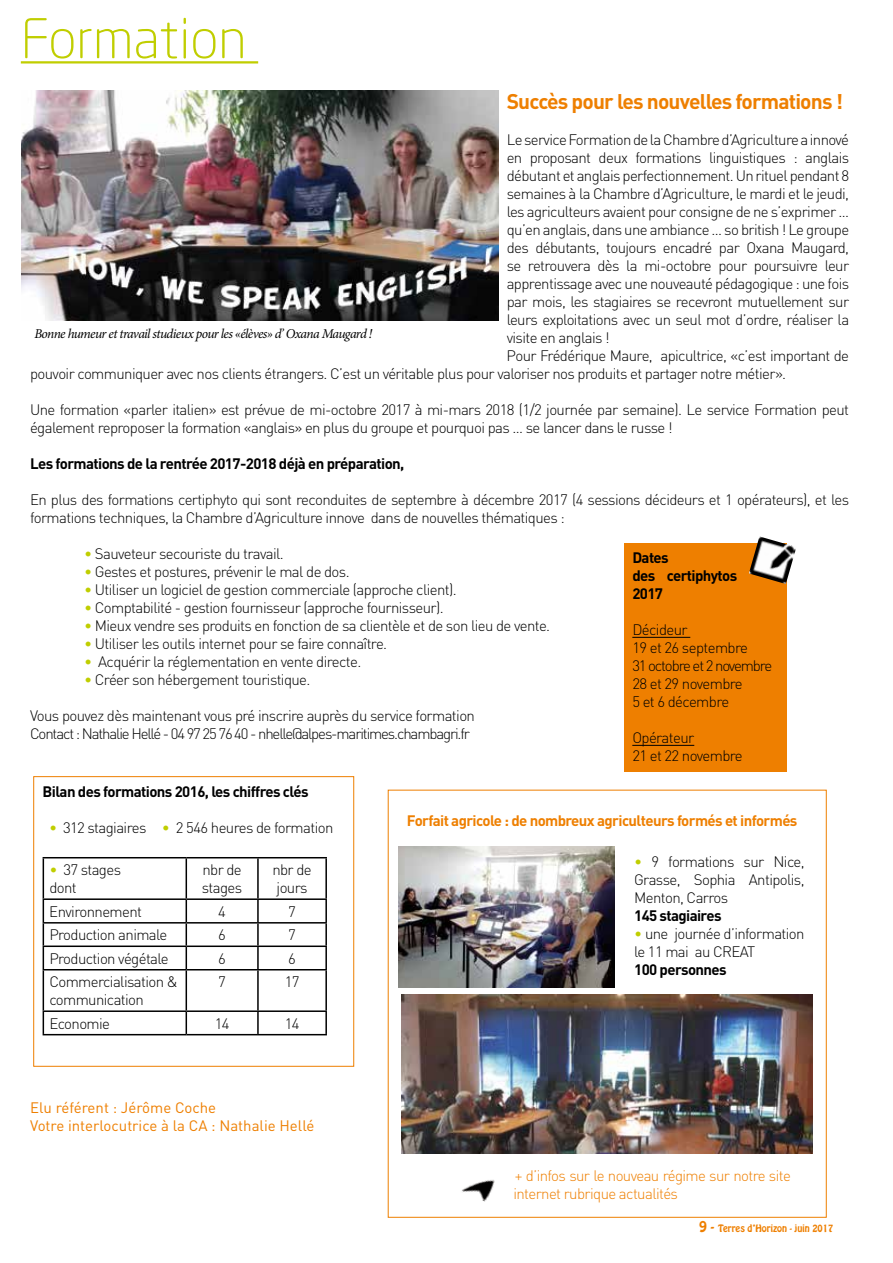
<style>
.page{position:relative;width:893px;height:1263px;background:#fff}
.page>*{position:absolute;margin:0;border:0;box-sizing:border-box;transform-origin:0 0}
.t1{font:300 54px "Neo Sans Pro";color:#c0ce00}
.t2{font:700 21px "DIN Pro";letter-spacing:-.04em;color:#ee7f00}
.t3{font:300 15px/18px "DIN Pro";letter-spacing:-.04em;color:#000}
.t4{font:700 15px/18px "DIN Pro";letter-spacing:-.04em;color:#000}
.t5{font:300 15px/18px "DIN Pro";letter-spacing:-.07em;color:#000}
.t6{font:300 15px/18px "DIN Pro";letter-spacing:-.04em;color:#ee7f00}
.t7{font:15px/18px "DIN Pro";color:#ee7f00}
.t8{font:700 15px "DIN Pro";letter-spacing:-.04em;color:#ee7f00}
.t9{font:italic 13.5px "Minion Pro";letter-spacing:-.05em;color:#000}
.t10{font:9px "Hobo Std";color:#ee7f00}
.s1{color:#c0ce00}
.s2{font-size:13.5px}
</style>
<div class="page">
<hr style="left:21px;top:61px;width:237px;height:3px;background:#c0ce00">
<div style="left:624px;top:543px;width:162px;height:229px;background:#ee7f00"></div>
<hr style="left:632px;top:637px;width:58px;height:1px;background:#000">
<hr style="left:632px;top:745px;width:62px;height:1px;background:#000">
<hr style="left:43px;top:857px;width:143px;height:1px;background:#000">
<hr style="left:43px;top:858px;width:1px;height:40px;background:#000">
<hr style="left:186px;top:857px;width:72px;height:1px;background:#000">
<hr style="left:186px;top:858px;width:1px;height:40px;background:#000">
<hr style="left:258px;top:857px;width:69px;height:1px;background:#000">
<hr style="left:257px;top:858px;width:2px;height:40px;background:#000">
<hr style="left:325px;top:858px;width:2px;height:40px;background:#000">
<hr style="left:43px;top:898px;width:143px;height:2px;background:#000">
<hr style="left:186px;top:898px;width:72px;height:2px;background:#000">
<hr style="left:258px;top:898px;width:69px;height:2px;background:#000">
<hr style="left:257px;top:900px;width:2px;height:22px;background:#000">
<hr style="left:325px;top:900px;width:2px;height:22px;background:#000">
<hr style="left:43px;top:922px;width:143px;height:1px;background:#000">
<hr style="left:186px;top:922px;width:72px;height:1px;background:#000">
<hr style="left:258px;top:922px;width:69px;height:1px;background:#000">
<hr style="left:257px;top:923px;width:2px;height:22px;background:#000">
<hr style="left:325px;top:923px;width:2px;height:22px;background:#000">
<hr style="left:43px;top:945px;width:143px;height:2px;background:#000">
<svg style="left:43px;top:900px;width:1px;height:69px"></svg>
<hr style="left:186px;top:945px;width:72px;height:2px;background:#000">
<svg style="left:186px;top:900px;width:1px;height:69px"></svg>
<hr style="left:258px;top:945px;width:69px;height:2px;background:#000">
<hr style="left:257px;top:947px;width:2px;height:22px;background:#000">
<hr style="left:325px;top:947px;width:2px;height:22px;background:#000">
<hr style="left:43px;top:969px;width:143px;height:1px;background:#000">
<hr style="left:43px;top:970px;width:1px;height:40px;background:#000">
<hr style="left:186px;top:969px;width:72px;height:1px;background:#000">
<hr style="left:186px;top:970px;width:1px;height:40px;background:#000">
<hr style="left:258px;top:969px;width:69px;height:1px;background:#000">
<hr style="left:257px;top:970px;width:2px;height:40px;background:#000">
<hr style="left:325px;top:970px;width:2px;height:40px;background:#000">
<hr style="left:43px;top:1010px;width:143px;height:2px;background:#000">
<svg style="left:43px;top:1012px;width:1px;height:22px"></svg>
<hr style="left:186px;top:1010px;width:72px;height:2px;background:#000">
<svg style="left:186px;top:1012px;width:1px;height:22px"></svg>
<hr style="left:258px;top:1010px;width:69px;height:2px;background:#000">
<hr style="left:257px;top:1012px;width:2px;height:22px;background:#000">
<hr style="left:325px;top:1012px;width:2px;height:22px;background:#000">
<hr style="left:43px;top:1034px;width:143px;height:1px;background:#000">
<hr style="left:186px;top:1034px;width:72px;height:1px;background:#000">
<hr style="left:258px;top:1034px;width:69px;height:1px;background:#000">
<div style="left:33px;top:776px;width:321px;height:291px;border:1px solid #ee7f00"></div>
<div style="left:388px;top:790px;width:439px;height:428px;background:#fff;border:1px solid #ee7f00"></div>
<img style="left:21px;top:91px;width:477px;height:229px">
<img style="left:399px;top:846px;width:216px;height:142px">
<img style="left:401px;top:995px;width:411px;height:158px">
<img style="left:749px;top:536px;width:47px;height:48px">
<img style="left:462px;top:1180px;width:33px;height:22px">
<h1 class="t1" style="left:21px;top:6px;width:227px">Formation</h1>
<h2 class="t2" style="left:507px;top:87px;width:338px">Succès pour les nouvelles formations !</h2>
<p class="t3" style="left:507px;top:130px;width:344px">Le service Formation de la Chambre d’Agriculture a innové</p>
<p class="t3" style="left:507px;top:148px;width:344px">en proposant deux formations linguistiques : anglais</p>
<p class="t3" style="left:507px;top:166px;width:344px">débutant et anglais perfectionnement. Un rituel pendant 8</p>
<p class="t3" style="left:507px;top:184px;width:344px">semaines à la Chambre d’Agriculture, le mardi et le jeudi,</p>
<p class="t3" style="left:507px;top:202px;width:344px">les agriculteurs avaient pour consigne de ne s’exprimer ...</p>
<p class="t3" style="left:507px;top:220px;width:344px">qu’en anglais, dans une ambiance ... so british ! Le groupe</p>
<p class="t3" style="left:507px;top:238px;width:344px">des débutants, toujours encadré par Oxana Maugard,</p>
<p class="t3" style="left:507px;top:256px;width:344px">se retrouvera dès la mi-octobre pour poursuivre leur</p>
<p class="t3" style="left:507px;top:274px;width:344px">apprentissage avec une nouveauté pédagogique : une fois</p>
<p class="t3" style="left:507px;top:292px;width:344px">par mois, les stagiaires se recevront mutuellement sur</p>
<p class="t3" style="left:507px;top:310px;width:344px">leurs exploitations avec un seul mot d’ordre, réaliser la</p>
<p class="t3" style="left:507px;top:328px;width:104px">visite en anglais !</p>
<p class="t3" style="left:507px;top:346px;width:344px">Pour Frédérique Maure, apicultrice, «c’est important de</p>
<p class="t3" style="left:30px;top:364px;width:758px">pouvoir communiquer avec nos clients étrangers. C’est un véritable plus pour valoriser nos produits et partager notre métier».</p>
<p class="t3" style="left:30px;top:400px;width:820px">Une formation «parler italien» est prévue de mi-octobre 2017 à mi-mars 2018 (1/2 journée par semaine). Le service Formation peut également reproposer la formation «anglais» en plus du groupe et pourquoi pas ... se lancer dans le russe !</p>
<p class="t4" style="left:30px;top:454px;width:376px">Les formations de la rentrée 2017-2018 déjà en préparation,</p>
<p class="t3" style="left:30px;top:490px;width:820px">En plus des formations certiphyto qui sont reconduites de septembre à décembre 2017 (4 sessions décideurs et 1 opérateurs), et les formations techniques, la Chambre d’Agriculture innove dans de nouvelles thématiques :</p>
<p class="t3" style="left:84px;top:544px;width:201px"><span class="s1">•</span> Sauveteur secouriste du travail.</p>
<p class="t3" style="left:84px;top:562px;width:267px"><span class="s1">•</span> Gestes et postures, prévenir le mal de dos.</p>
<p class="t3" style="left:84px;top:580px;width:374px"><span class="s1">•</span> Utiliser un logiciel de gestion commerciale (approche client).</p>
<p class="t3" style="left:84px;top:598px;width:361px"><span class="s1">•</span> Comptabilité - gestion fournisseur (approche fournisseur).</p>
<p class="t3" style="left:84px;top:616px;width:468px"><span class="s1">•</span> Mieux vendre ses produits en fonction de sa clientèle et de son lieu de vente.</p>
<p class="t3" style="left:84px;top:634px;width:305px"><span class="s1">•</span> Utiliser les outils internet pour se faire connaître.</p>
<p class="t3" style="left:84px;top:652px;width:279px"><span class="s1">•</span> Acquérir la réglementation en vente directe.</p>
<p class="t3" style="left:84px;top:670px;width:228px"><span class="s1">•</span> Créer son hébergement touristique.</p>
<p class="t5" style="left:30px;top:706px;width:446px">Vous pouvez dès maintenant vous pré inscrire auprès du service formation<br>Contact : Nathalie Hellé - 04 97 25 76 40 - nhelle@alpes-maritimes.chambagri.fr</p>
<p class="t9" style="left:34px;top:324px;width:340px">Bonne humeur et travail studieux pour les «élèves» d’ Oxana Maugard !</p>
<p class="t4" style="left:632px;top:548px;width:107px">Dates<br>des certiphytos<br>2017</p>
<p class="t3" style="left:632px;top:620px;width:141px">Décideur<br>19 et 26 septembre<br>31 octobre et 2 novembre<br>28 et 29 novembre<br>5 et 6 décembre</p>
<p class="t3" style="left:632px;top:728px;width:112px">Opérateur<br>21 et 22 novembre</p>
<p class="t4" style="left:43px;top:782px;width:268px">Bilan des formations 2016, les chiffres clés</p>
<p class="t3" style="left:49px;top:818px;width:286px"><span class="s1">•</span> 312 stagiaires <span class="s1">•</span> 2 546 heures de formation</p>
<p class="t3" style="left:49px;top:860px;width:73px"><span class="s1">•</span> 37 stages dont</p>
<p class="t3" style="left:202px;top:860px;width:42px">nbr de stages</p>
<p class="t3" style="left:272px;top:860px;width:41px">nbr de jours</p>
<p class="t3" style="left:49px;top:902px;width:94px">Environnement</p>
<p class="t3" style="left:218px;top:902px;width:9px">4</p>
<p class="t3" style="left:288px;top:902px;width:9px">7</p>
<p class="t3" style="left:49px;top:925px;width:120px">Production animale</p>
<p class="t3" style="left:218px;top:925px;width:9px">6</p>
<p class="t3" style="left:288px;top:925px;width:9px">7</p>
<p class="t3" style="left:49px;top:949px;width:121px">Production végétale</p>
<p class="t3" style="left:218px;top:949px;width:9px">6</p>
<p class="t3" style="left:288px;top:949px;width:9px">6</p>
<p class="t3" style="left:49px;top:972px;width:130px">Commercialisation &amp; communication</p>
<p class="t3" style="left:218px;top:972px;width:9px">7</p>
<p class="t3" style="left:285px;top:972px;width:16px">17</p>
<p class="t3" style="left:49px;top:1014px;width:62px">Economie</p>
<p class="t3" style="left:215px;top:1014px;width:16px">14</p>
<p class="t3" style="left:285px;top:1014px;width:16px">14</p>
<p class="t7" style="left:30px;top:1098px;width:286px">Elu référent : Jérôme Coche<br>Votre interlocutrice à la CA : Nathalie Hellé</p>
<p class="t8" style="left:407px;top:810px;width:392px">Forfait agricole : de nombreux agriculteurs formés et informés</p>
<p class="t3" style="left:634px;top:852px;width:172px;text-align:justify"><span class="s1">•</span> 9 formations sur Nice, Grasse, Sophia Antipolis, Menton, Carros</p>
<p class="t4" style="left:634px;top:906px;width:89px">145 stagiaires</p>
<p class="t3" style="left:634px;top:924px;width:172px"><span class="s1">•</span> une journée d’information le 11 mai au CREAT</p>
<p class="t4" style="left:634px;top:960px;width:94px">100 personnes</p>
<p class="t6" style="left:513px;top:1166px;width:279px">+ d’infos sur le nouveau régime sur notre site internet rubrique actualités</p>
<p class="t10" style="left:699px;top:1222px;width:136px"><span class="s2">9 -</span> Terres d’Horizon - juin 2017</p>
</div>
